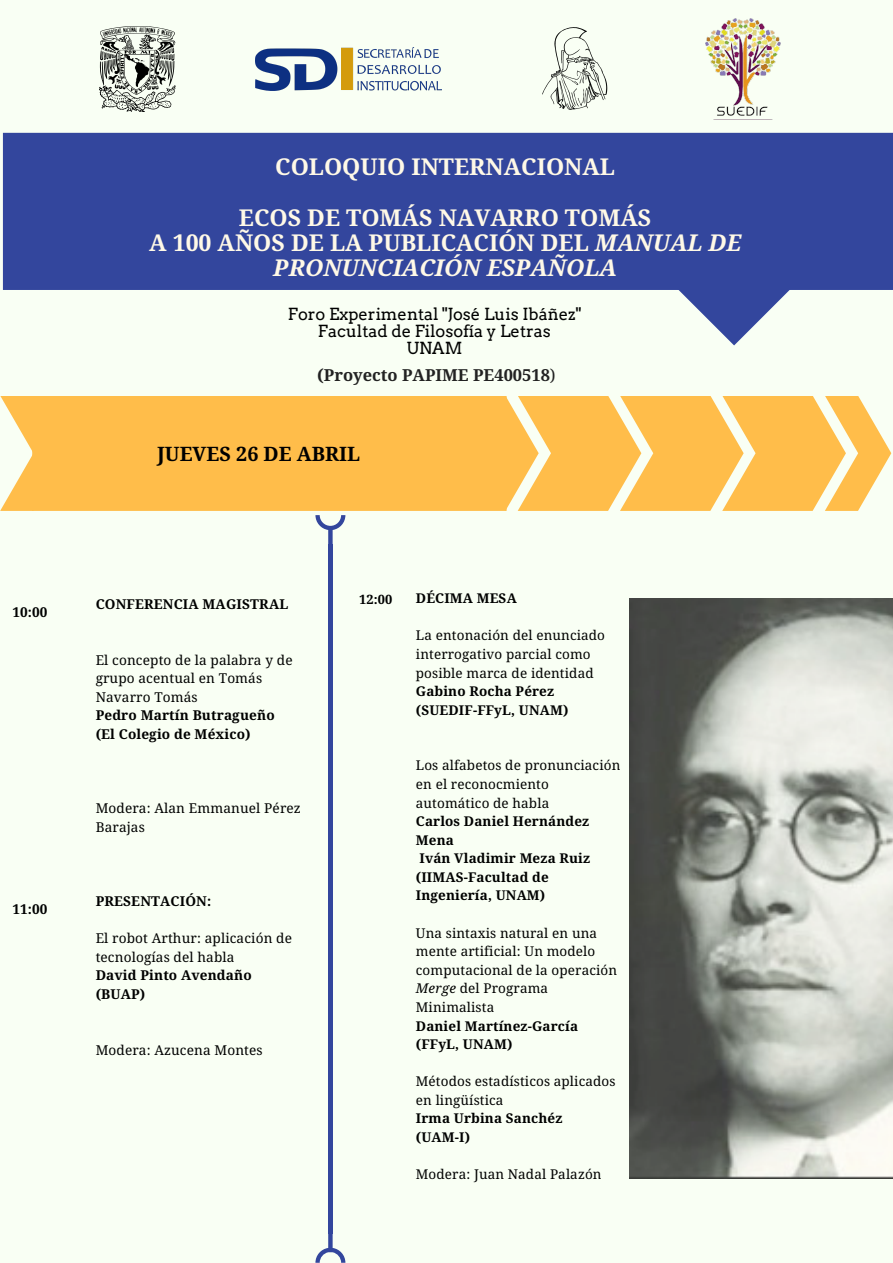
<style>
.page{position:relative;width:893px;height:1263px;background:#f9fff4}
.page>*{position:absolute;margin:0;border:0;box-sizing:border-box;transform-origin:0 0}
.t1{font:italic 700 23.17px/25.3px "Droid Serif";color:#fff9e7;text-align:center}
.t2{font:700 23.17px/50.6px "Droid Serif";color:#fff9e7;text-align:center}
.t3{font:700 19.88px "Droid Serif";color:#000}
.t4{font:16.58px/17.5px "Arvo";color:#000;text-align:center}
.t5{font:700 16.58px "Droid Serif";color:#222}
.t6{font:13.58px/18.6px "Droid Serif";letter-spacing:.01em;color:#000}
.t7{font:700 13.58px/18.6px "Droid Serif";letter-spacing:.01em;color:#000}
.t8{font:13.5px/18.6px "Droid Serif";letter-spacing:.01em;color:#000}
.t9{font:700 13.5px/18.6px "Droid Serif";letter-spacing:.01em;color:#000}
.t10{font:700 12.9px "Droid Serif";color:#000}
.s1{font-style:normal}
.s2{font-weight:400}
.s3{font-style:italic}
</style>
<div class="page">
<div style="left:3px;top:133px;width:890px;height:157px;background:#33469d"></div>
<svg style="left:676px;top:287px;width:116px;height:58px"></svg>
<svg style="left:0;top:397px;width:32px;height:114px"></svg>
<div style="left:32px;top:397px;width:473px;height:114px;background:#ffbd4a"></div>
<svg style="left:505px;top:397px;width:386px;height:114px"></svg>
<img style="left:255px;top:48px;width:187px;height:43px">
<img style="left:542px;top:27px;width:66px;height:83px">
<img style="left:99px;top:26px;width:76px;height:86px">
<img style="left:706px;top:19px;width:75px;height:101px">
<img style="left:629px;top:598px;width:264px;height:580px">
<div style="left:328px;top:544px;width:5px;height:689px;background:#33469d"></div>
<svg style="left:315px;top:1233px;width:30px;height:30px"></svg>
<svg style="left:315px;top:515px;width:30px;height:29px"></svg>
<h1 class="t2" style="left:239px;top:142px;width:414px">COLOQUIO INTERNACIONAL<br>ECOS DE TOMÁS NAVARRO TOMÁS</h1>
<h1 class="t1" style="left:149px;top:230px;width:593px"><span class="s1">A 100 AÑOS DE LA PUBLICACIÓN DEL</span> MANUAL DE<br>PRONUNCIACIÓN ESPAÑOLA</h1>
<p class="t4" style="left:288px;top:305px;width:294px">Foro Experimental "José Luis Ibáñez"<br>Facultad de Filosofía y Letras<br>UNAM</p>
<p class="t5" style="left:317px;top:366px;width:240px">(Proyecto PAPIME PE400518<span class="s2">)</span></p>
<h2 class="t3" style="left:158px;top:443px;width:204px">JUEVES 26 DE ABRIL</h2>
<p class="t7" style="left:12px;top:603px;width:37px">10:00</p>
<p class="t7" style="left:12px;top:900px;width:37px">11:00</p>
<p class="t7" style="left:96px;top:595px;width:194px">CONFERENCIA MAGISTRAL</p>
<p class="t6" style="left:96px;top:651px;width:198px">El concepto de la palabra y de grupo acentual en Tomás<br>Navarro Tomás</p>
<p class="t7" style="left:96px;top:706px;width:180px">Pedro Martín Butragueño (El Colegio de México)</p>
<p class="t6" style="left:96px;top:799px;width:207px">Modera: Alan Emmanuel Pérez<br>Barajas</p>
<p class="t7" style="left:96px;top:892px;width:117px">PRESENTACIÓN:</p>
<p class="t6" style="left:96px;top:929px;width:198px">El robot Arthur: aplicación de tecnologías del habla</p>
<p class="t7" style="left:96px;top:966px;width:157px">David Pinto Avendaño (BUAP)</p>
<p class="t6" style="left:96px;top:1041px;width:169px">Modera: Azucena Montes</p>
<p class="t10" style="left:359px;top:592px;width:35px">12:00</p>
<p class="t9" style="left:416px;top:589px;width:102px">DÉCIMA MESA</p>
<p class="t8" style="left:416px;top:626px;width:191px">La entonación del enunciado interrogativo parcial como posible marca de identidad</p>
<p class="t9" style="left:416px;top:682px;width:154px">Gabino Rocha Pérez (SUEDIF-FFyL, UNAM)</p>
<p class="t8" style="left:416px;top:756px;width:206px">Los alfabetos de pronunciación en el reconocmiento automático de habla</p>
<p class="t9" style="left:416px;top:812px;width:176px">Carlos Daniel Hernández<br>Mena<br>Iván Vladimir Meza Ruiz (IIMAS-Facultad de<br>Ingeniería, UNAM)</p>
<p class="t8" style="left:416px;top:924px;width:203px">Una sintaxis natural en una mente artificial: Un modelo computacional de la operación<br><span class="s3">Merge</span> del Programa<br>Minimalista</p>
<p class="t9" style="left:416px;top:1016px;width:164px">Daniel Martínez-García (FFyL, UNAM)</p>
<p class="t8" style="left:416px;top:1072px;width:201px">Métodos estadísticos aplicados en lingüística</p>
<p class="t9" style="left:416px;top:1109px;width:148px">Irma Urbina Sanchéz (UAM-I)</p>
<p class="t8" style="left:416px;top:1165px;width:187px">Modera: Juan Nadal Palazón</p>
</div>
